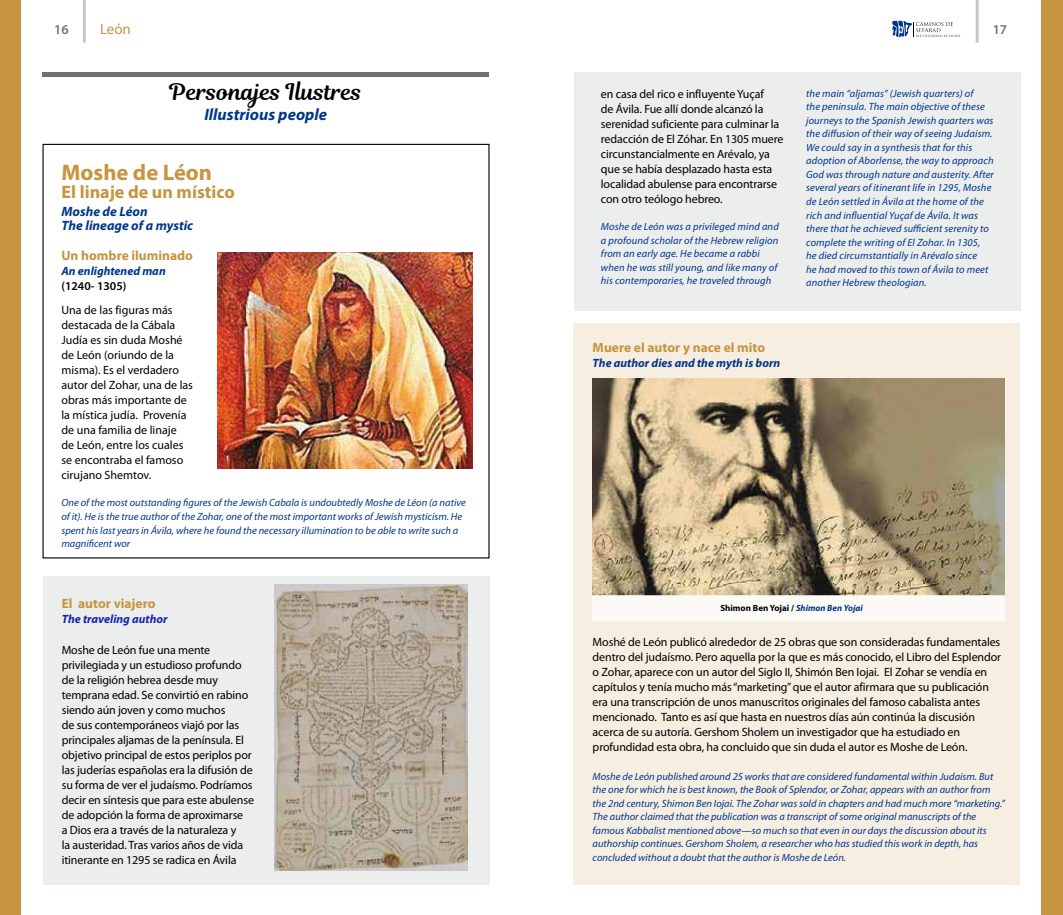
<style>
.page{position:relative;width:1063px;height:915px;background:#fff}
.page>*{position:absolute;margin:0;border:0;box-sizing:border-box;transform-origin:0 0}
.t1{font:22.5px "Magnolia Script";color:#000}
.t2{font:700 22.5px "Myriad Pro";color:#c79440}
.t3{font:700 18px "Myriad Pro";color:#c79440}
.t4{font:italic 700 16.5px "Myriad Pro";color:#00368a}
.t5{font:15px "Myriad Pro";color:#c79440}
.t6{font:700 13.5px "Myriad Pro";color:#c79440}
.t7{font:italic 700 13.5px/13.5px "Myriad Pro";color:#00368a}
.t8{font:600 13.5px "Myriad Pro";color:#707172}
.t9{font:12px/15px "Myriad Pro";letter-spacing:-.01em;color:#000}
.t10{font:italic 700 12px "Myriad Pro";color:#00368a}
.t11{font:italic 700 12px "Myriad Pro";color:#1725aa}
.t12{font:600 12px "Myriad Pro";color:#000}
.t13{font:italic 10.5px/13.5px "Myriad Pro";color:#00368a}
.t14{font:700 9px "Myriad Pro";color:#000}
.s1{font-style:italic;color:#00368a}
</style>
<div class="page">
<div style="left:1042px;top:0;width:21px;height:914px;background:#c79440"></div>
<hr style="left:976px;top:0;width:3px;height:43px;background:#c6c7c8">
<svg style="left:892px;top:21px;width:69px;height:17px"></svg>
<hr style="left:83px;top:0;width:3px;height:43px;background:#c6c7c8">
<div style="left:0;top:0;width:21px;height:914px;background:#c79440"></div>
<div style="left:574px;top:323px;width:446px;height:561px;background:#f7eee2"></div>
<img style="left:217px;top:252px;width:256px;height:216px">
<div style="left:43px;top:576px;width:447px;height:308px;background:#eceded"></div>
<div style="left:574px;top:72px;width:446px;height:238px;background:#eceded"></div>
<img style="left:275px;top:584px;width:192px;height:286px">
<img style="left:593px;top:378px;width:412px;height:217px">
<div style="left:593px;top:595px;width:412px;height:25px;background:#fcfaf7"></div>
<div style="left:43px;top:72px;width:446px;height:5px;background:#707172"></div>
<p class="t8" style="left:54px;top:21px;width:16px">16</p>
<p class="t5" style="left:100px;top:20px;width:32px">León</p>
<p class="t8" style="left:993px;top:21px;width:16px">17</p>
<h1 class="t1" style="left:170px;top:76px;width:194px">Personajes Ilustres</h1>
<h3 class="t4" style="left:204px;top:104px;width:124px">Illustrious people</h3>
<h1 class="t2" style="left:62px;top:158px;width:152px">Moshe de Léon</h1>
<h2 class="t3" style="left:62px;top:180px;width:175px">El linaje de un místico</h2>
<p class="t7" style="left:62px;top:204px;width:133px">Moshe de Léon<br>The lineage of a mystic</p>
<p class="t6" style="left:61px;top:247px;width:133px">Un hombre iluminado</p>
<p class="t10" style="left:61px;top:263px;width:106px">An enlightened man</p>
<p class="t12" style="left:61px;top:278px;width:66px">(1240- 1305)</p>
<p class="t9" style="left:61px;top:302px;width:133px">Una de las figuras más destacada de la Cábala<br>Judía es sin duda Moshé de León (oriundo de la misma). Es el verdadero autor del Zohar, una de las obras más importante de la mística judía. Provenía de una familia de linaje<br>de León, entre los cuales se encontraba el famoso cirujano Shemtov.</p>
<p class="t13" style="left:61px;top:496px;width:406px">One of the most outstanding figures of the Jewish Cabala is undoubtedly Moshe de Léon (a native of it). He is the true author of the Zohar, one of the most important works of Jewish mysticism. He spent his last years in Ávila, where he found the necessary illumination to be able to write such a magnificent wor</p>
<p class="t9" style="left:601px;top:86px;width:184px">en casa del rico e influyente Yuçaf<br>de Ávila. Fue allí donde alcanzó la serenidad suficiente para culminar la redacción de El Zóhar. En 1305 muere circunstancialmente en Arévalo, ya que se había desplazado hasta esta localidad abulense para encontrarse con otro teólogo hebreo.</p>
<p class="t13" style="left:601px;top:219px;width:179px">Moshe de León was a privileged mind and a profound scholar of the Hebrew religion from an early age. He became a rabbi when he was still young, and like many of his contemporaries, he traveled through</p>
<p class="t6" style="left:593px;top:339px;width:174px">Muere el autor y nace el mito</p>
<p class="t10" style="left:593px;top:355px;width:189px">The author dies and the myth is born</p>
<p class="t13" style="left:806px;top:86px;width:189px">the main “aljamas” (Jewish quarters) of<br>the peninsula. The main objective of these journeys to the Spanish Jewish quarters was the diffusion of their way of seeing Judaism.<br>We could say in a synthesis that for this adoption of Aborlense, the way to approach God was through nature and austerity. After several years of itinerant life in 1295, Moshe de León settled in Ávila at the home of the rich and influential Yuçaf de Ávila. It was there that he achieved sufficient serenity to complete the writing of El Zohar. In 1305,<br>he died circumstantially in Arévalo since<br>he had moved to this town of Ávila to meet another Hebrew theologian.</p>
<p class="t6" style="left:62px;top:594px;width:95px">El autor viajero</p>
<p class="t11" style="left:62px;top:610px;width:107px">The traveling author</p>
<p class="t9" style="left:62px;top:642px;width:194px">Moshe de León fue una mente privilegiada y un estudioso profundo de la religión hebrea desde muy temprana edad. Se convirtió en rabino siendo aún joven y como muchos<br>de sus contemporáneos viajó por las principales aljamas de la península. El objetivo principal de estos periplos por las juderías españolas era la difusión de su forma de ver el judaísmo. Podríamos decir en síntesis que para este abulense de adopción la forma de aproximarse<br>a Dios era a través de la naturaleza y<br>la austeridad. Tras varios años de vida itinerante en 1295 se radica en Ávila</p>
<p class="t9" style="left:593px;top:634px;width:410px">Moshé de León publicó alrededor de 25 obras que son consideradas fundamentales dentro del judaísmo. Pero aquella por la que es más conocido, el Libro del Esplendor o Zohar, aparece con un autor del Siglo II, Shimón Ben Iojai. El Zohar se vendía en capítulos y tenía mucho más “marketing” que el autor afirmara que su publicación era una transcripción de unos manuscritos originales del famoso cabalista antes mencionado. Tanto es así que hasta en nuestros días aún continúa la discusión acerca de su autoría. Gershom Sholem un investigador que ha estudiado en profundidad esta obra, ha concluido que sin duda el autor es Moshe de León.</p>
<p class="t14" style="left:720px;top:602px;width:144px">Shimon Ben Yojai / <span class="s1">Shimon Ben Yojai</span></p>
<p class="t13" style="left:593px;top:769px;width:414px">Moshe de León published around 25 works that are considered fundamental within Judaism. But the one for which he is best known, the Book of Splendor, or Zohar, appears with an author from the 2nd century, Shimon Ben Iojai. The Zohar was sold in chapters and had much more “marketing.” The author claimed that the publication was a transcript of some original manuscripts of the famous Kabbalist mentioned above—so much so that even in our days the discussion about its authorship continues. Gershom Sholem, a researcher who has studied this work in depth, has concluded without a doubt that the author is Moshe de León.</p>
</div>
